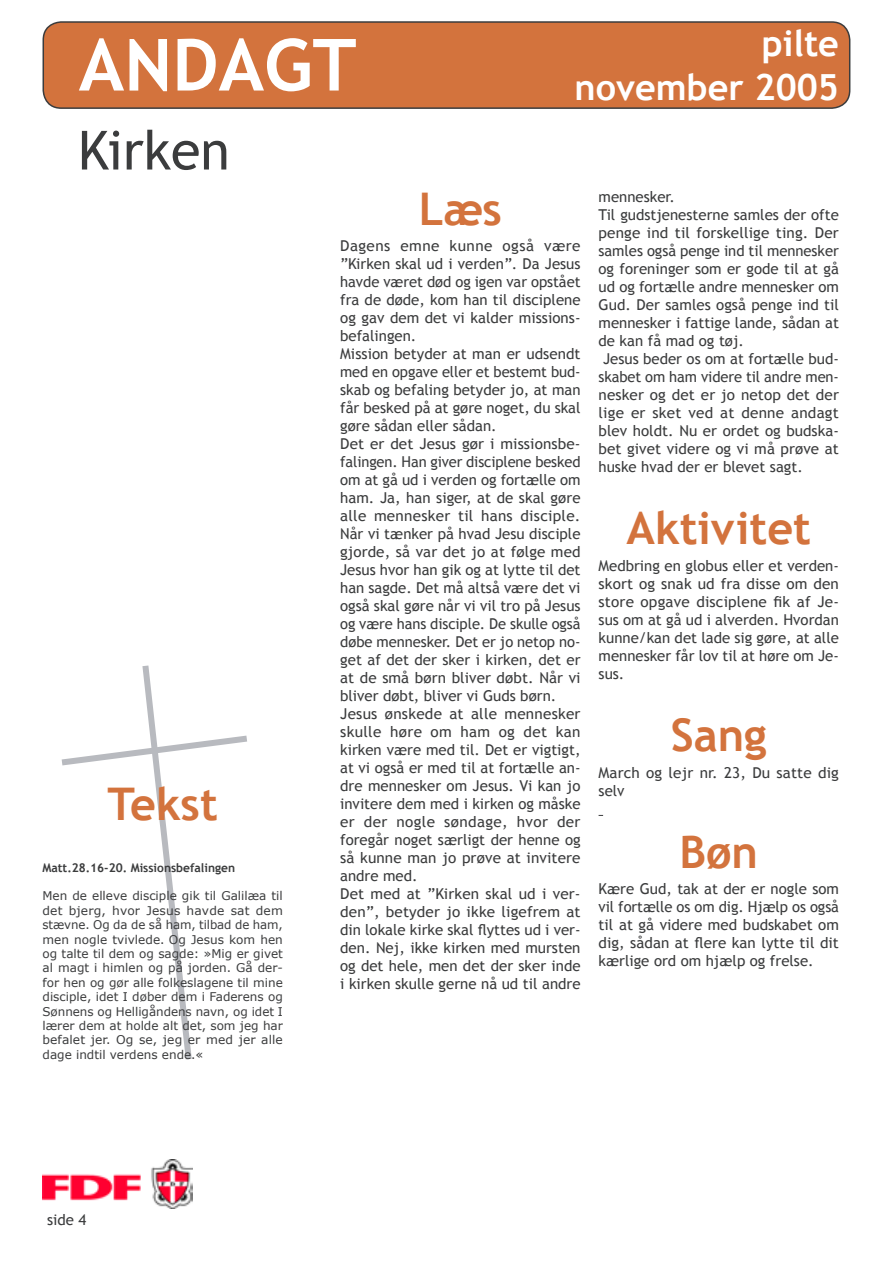
<style>
.page{position:relative;width:893px;height:1263px;background:#fff}
.page>*{position:absolute;margin:0;border:0;box-sizing:border-box;transform-origin:0 0}
.t1{font:700 72px "Trebuchet MS";color:#fff}
.Overskrift1{font:54px "Trebuchet MS";color:#3b3c3d}
.Afsnit{font:700 45px "Trebuchet MS";color:#d3733d}
.t2{font:700 36px "Trebuchet MS";color:#fff}
.Brød{font:15px/18px "Trebuchet MS";color:#3b3c3d;text-align:justify}
.Brød_-_Bibel{font:12px/14.4px "Verdana";letter-spacing:.005em;color:#3b3c3d;text-align:justify}
.Brød_-_Bibel-2{font:700 12px "Trebuchet MS";color:#3b3c3d}
</style>
<div class="page">
<div style="left:42px;top:21px;width:809px;height:87px;background:#d3733d"></div>
<img style="left:43px;top:1159px;width:150px;height:50px">
<svg style="left:61px;top:665px;width:186px;height:395px"></svg>
<h1 class="t1" style="left:79px;top:20px;width:279px">ANDAGT</h1>
<p class="Overskrift1" style="left:78px;top:119px;width:153px">Kirken</p>
<p class="t2" style="left:762px;top:21px;width:79px">pilte</p>
<p class="t2" style="left:574px;top:64px;width:266px">november 2005</p>
<p class="Afsnit" style="left:108px;top:776px;width:112px">Tekst</p>
<p class="Brød_-_Bibel-2" style="left:43px;top:860px;width:194px">Matt.28.16-20. Missionsbefalingen</p>
<p class="Brød_-_Bibel" style="left:43px;top:888px;width:242px">Men de elleve disciple gik til Galilæa til det bjerg, hvor Jesus havde sat dem stævne. Og da de så ham, tilbad de ham, men nogle tvivlede. Og Jesus kom hen og talte til dem og sagde: »Mig er givet al magt i himlen og på jorden. Gå der&shy;for hen og gør alle folkeslagene til mine disciple, idet I døber dem i Faderens og Sønnens og Helligåndens navn, og idet I lærer dem at holde alt det, som jeg har befalet jer. Og se, jeg er med jer alle dage indtil verdens ende.«</p>
<p class="Afsnit" style="left:419px;top:180px;width:85px">Læs</p>
<p class="Brød" style="left:340px;top:237px;width:242px">Dagens emne kunne også være ”Kirken skal ud i verden”. Da Jesus havde været død og igen var opstået fra de døde, kom han til disciplene og gav dem det vi kalder missions&shy;befalingen.</p>
<p class="Brød" style="left:340px;top:345px;width:242px">Mission betyder at man er udsendt med en opgave eller et bestemt bud&shy;skab og befaling betyder jo, at man får besked på at gøre noget, du skal gøre sådan eller sådan.</p>
<p class="Brød" style="left:340px;top:435px;width:242px">Det er det Jesus gør i missionsbe&shy;falingen. Han giver disciplene besked om at gå ud i verden og fortælle om ham. Ja, han siger, at de skal gøre alle mennesker til hans disciple.<br>Når vi tænker på hvad Jesu disciple gjorde, så var det jo at følge med Jesus hvor han gik og at lytte til det han sagde. Det må altså være det vi også skal gøre når vi vil tro på Jesus og være hans disciple. De skulle også døbe mennesker. Det er jo netop no&shy;get af det der sker i kirken, det er at de små børn bliver døbt. Når vi bliver døbt, bliver vi Guds børn.</p>
<p class="Brød" style="left:340px;top:705px;width:242px">Jesus ønskede at alle mennesker skulle høre om ham og det kan kirken være med til. Det er vigtigt, at vi også er med til at fortælle an&shy;dre mennesker om Jesus. Vi kan jo invitere dem med i kirken og måske er der nogle søndage, hvor der foregår noget særligt der henne og så kunne man jo prøve at invitere andre med.</p>
<p class="Brød" style="left:340px;top:885px;width:242px">Det med at ”Kirken skal ud i ver&shy;den”, betyder jo ikke ligefrem at din lokale kirke skal flyttes ud i ver&shy;den. Nej, ikke kirken med mursten og det hele, men det der sker inde i kirken skulle gerne nå ud til andre</p>
<p class="Brød" style="left:599px;top:188px;width:78px">mennesker.</p>
<p class="Brød" style="left:599px;top:206px;width:242px">Til gudstjenesterne samles der ofte penge ind til forskellige ting. Der samles også penge ind til mennesker og foreninger som er gode til at gå ud og fortælle andre mennesker om Gud. Der samles også penge ind til mennesker i fattige lande, sådan at de kan få mad og tøj.</p>
<p class="Brød" style="left:599px;top:350px;width:242px">Jesus beder os om at fortælle bud&shy;skabet om ham videre til andre men&shy;nesker og det er jo netop det der lige er sket ved at denne andagt blev holdt. Nu er ordet og budska&shy;bet givet videre og vi må prøve at huske hvad der er blevet sagt.</p>
<p class="Afsnit" style="left:626px;top:500px;width:186px">Aktivitet</p>
<p class="Brød" style="left:599px;top:557px;width:242px">Medbring en globus eller et verden&shy;skort og snak ud fra disse om den store opgave disciplene fik af Je&shy;sus om at gå ud i alverden. Hvordan kunne/kan det lade sig gøre, at alle mennesker får lov til at høre om Je&shy;sus.</p>
<p class="Afsnit" style="left:671px;top:707px;width:98px">Sang</p>
<p class="Brød" style="left:599px;top:763px;width:242px">March og lejr nr. 23, Du satte dig selv</p>
<p class="Afsnit" style="left:679px;top:823px;width:80px">Bøn</p>
<p class="Brød" style="left:599px;top:880px;width:242px">Kære Gud, tak at der er nogle som vil fortælle os om dig. Hjælp os også til at gå videre med budskabet om dig, sådan at flere kan lytte til dit kærlige ord om hjælp og frelse.</p>
<p class="Brød" style="left:47px;top:1211px;width:41px">side 4</p>
</div>
